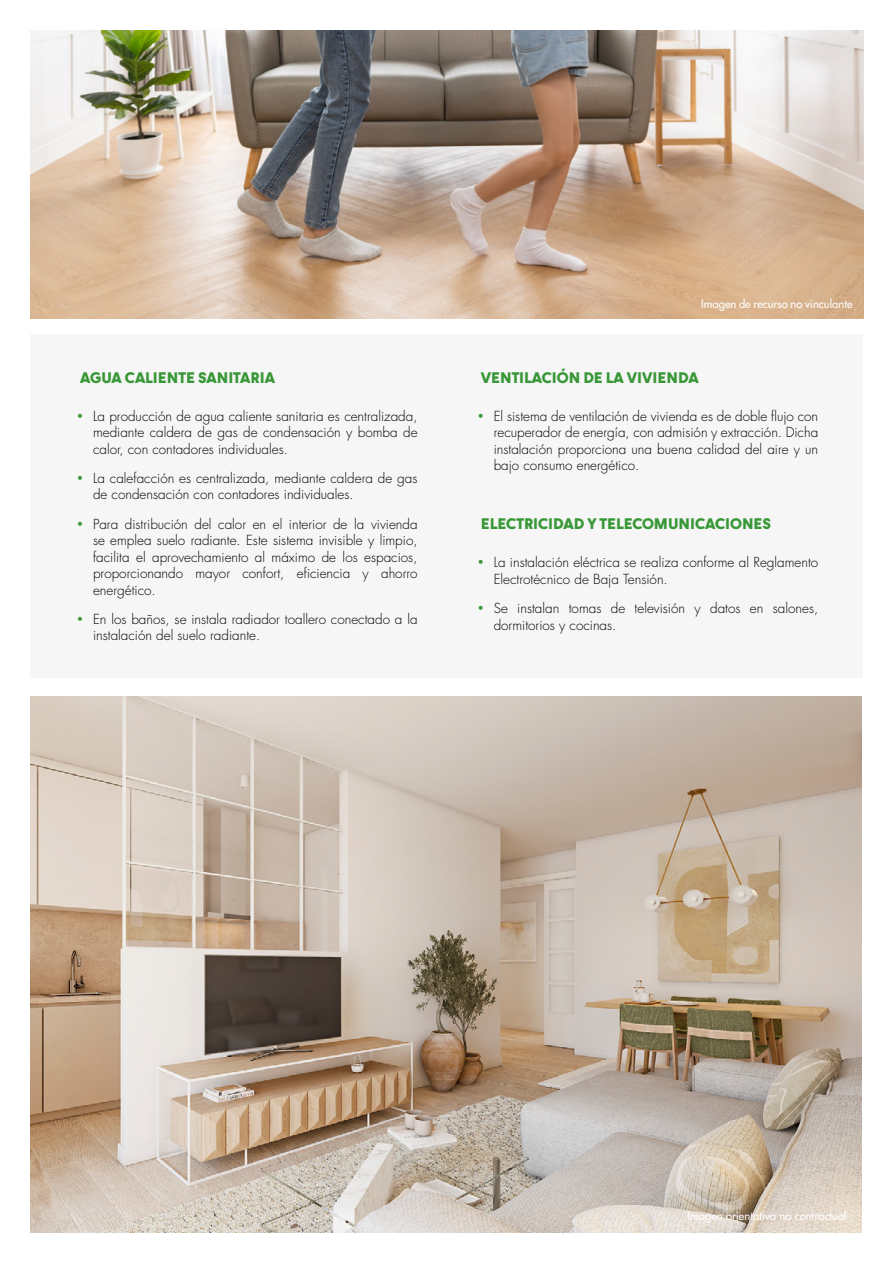
<style>
.page{position:relative;width:893px;height:1263px;background:#fff}
.page>*{position:absolute;margin:0;border:0;box-sizing:border-box;transform-origin:0 0}
.t1{font:900 15px "Dystopian";color:#389736}
.t2{font:300 13.5px/16.5px "Futura Std";color:#000}
.t3{font:500 11.25px "Futura Std";color:#fff}
.s1{font-family:"Futura BT";color:#389736}
</style>
<div class="page">
<div style="left:30px;top:334px;width:833px;height:343px;background:#f6f6f6"></div>
<img style="left:31px;top:30px;width:832px;height:289px">
<img style="left:30px;top:696px;width:831px;height:537px">
<p class="t1" style="left:80px;top:367px;width:196px">AGUA CALIENTE SANITARIA</p>
<p class="t2" style="left:93px;top:408px;width:326px;text-align:justify;text-indent:-17px"><span class="s1">•</span> La producción de agua caliente sanitaria es centralizada, mediante caldera de gas de condensación y bomba de calor, con contadores individuales.</p>
<p class="t2" style="left:93px;top:470px;width:326px;text-indent:-17px"><span class="s1">•</span> La calefacción es centralizada, mediante caldera de gas de condensación con contadores individuales.</p>
<p class="t2" style="left:93px;top:516px;width:326px;text-align:justify;text-indent:-17px"><span class="s1">•</span> Para distribución del calor en el interior de la vivienda se emplea suelo radiante. Este sistema invisible y limpio, facilita el aprovechamiento al máximo de los espacios, proporcionando mayor confort, eficiencia y ahorro energético.</p>
<p class="t2" style="left:93px;top:611px;width:326px;text-indent:-17px"><span class="s1">•</span> En los baños, se instala radiador toallero conectado a la instalación del suelo radiante.</p>
<p class="t3" style="left:701px;top:297px;width:153px">Imagen de recurso no vinculante</p>
<p class="t1" style="left:481px;top:367px;width:219px">VENTILACIÓN DE LA VIVIENDA</p>
<p class="t2" style="left:494px;top:408px;width:326px;text-align:justify;text-indent:-17px"><span class="s1">•</span> El sistema de ventilación de vivienda es de doble flujo con recuperador de energía, con admisión y extracción. Dicha instalación proporciona una buena calidad del aire y un bajo consumo energético.</p>
<p class="t1" style="left:481px;top:514px;width:292px">ELECTRICIDAD Y TELECOMUNICACIONES</p>
<p class="t2" style="left:494px;top:554px;width:326px;text-indent:-17px"><span class="s1">•</span> La instalación eléctrica se realiza conforme al Reglamento<br>Electrotécnico de Baja Tensión.</p>
<p class="t2" style="left:494px;top:600px;width:326px;text-indent:-17px"><span class="s1">•</span> Se instalan tomas de televisión y datos en salones, dormitorios y cocinas.</p>
<p class="t3" style="left:688px;top:1209px;width:161px">Imagen orientativa no contractual</p>
</div>
